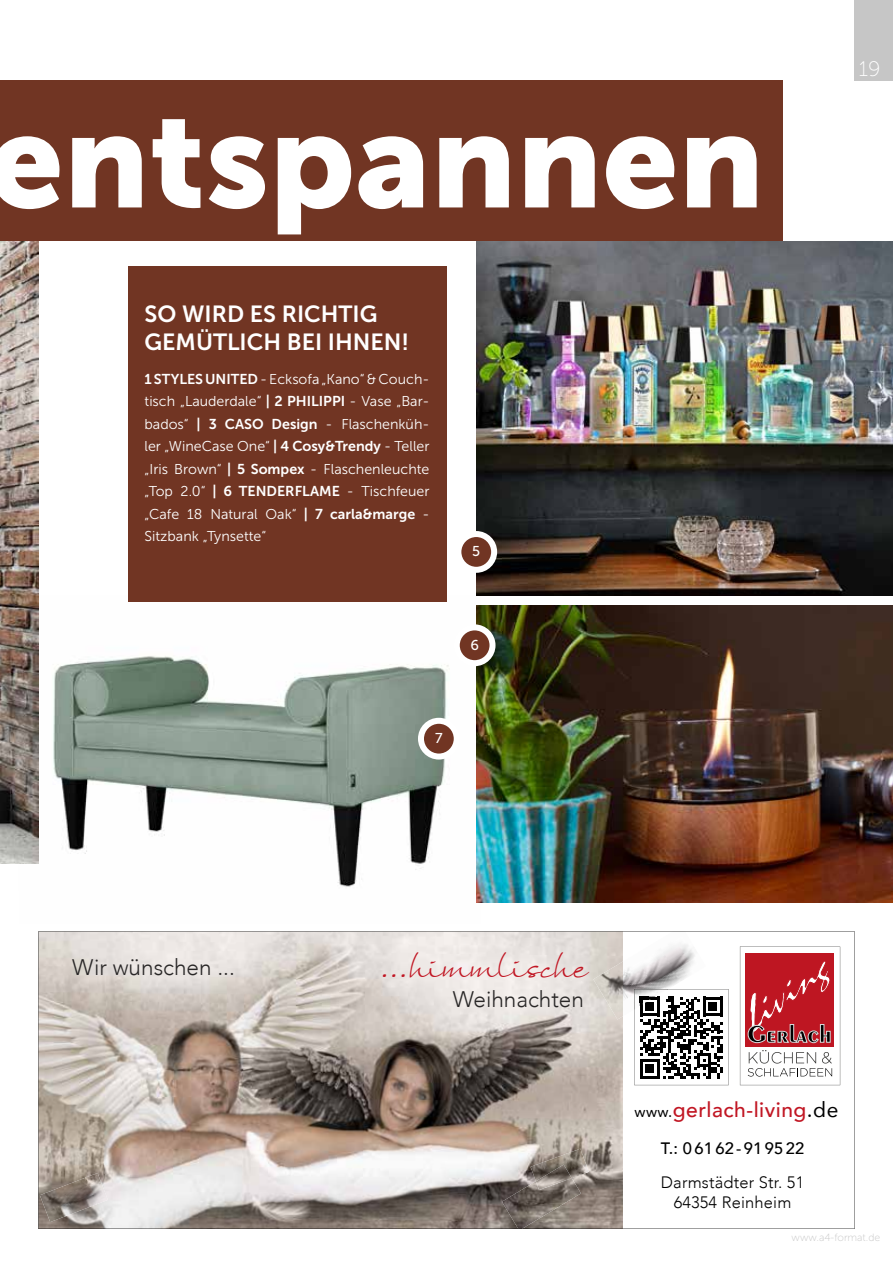
<style>
.page{position:relative;width:893px;height:1263px;background:#fff}
.page>*{position:absolute;margin:0;border:0;box-sizing:border-box;transform-origin:0 0}
.t1{font:135px "Museo Sans 900";color:#fff}
.t2{font:34.5px "Genial Medium Expanded";color:#c11623}
.t3{font:23.25px/27.9px "Museo Sans 700";color:#fff}
.t4{font:300 22.5px "Avenir";color:#292727}
.t5{font:500 21px "Avenir";letter-spacing:.025em;color:#c11623}
.t6{font:21px "Museo Sans 100";color:#fff}
.t7{font:300 16.5px/19.8px "Avenir";letter-spacing:.01em;color:#000;text-align:center}
.t8{font:500 16.5px "Avenir";letter-spacing:.01em;color:#000}
.t9{font:14.25px/22.5px "Museo Sans 300";color:#fff;text-align:justify}
.t10{font:14.25px "Museo Sans 500";color:#fff}
.t11{font:10.5px "Museo Sans 100";color:#c6c6c6}
.s1{font-family:"Museo Sans 700"}
.s2{font-weight:400;font-size:15px;color:#000}
.s3{font-weight:400;color:#000}
</style>
<div class="page">
<img style="left:18px;top:595px;width:463px;height:308px">
<div style="left:0;top:81px;width:782px;height:160px;background:#713523"></div>
<svg style="left:38px;top:931px;width:817px;height:298px"></svg>
<img style="left:0;top:241px;width:38px;height:622px">
<img style="left:476px;top:241px;width:417px;height:354px">
<img style="left:476px;top:606px;width:417px;height:296px">
<div style="left:128px;top:267px;width:318px;height:335px;background:#713523"></div>
<svg style="left:458px;top:534px;width:36px;height:36px"></svg>
<div style="left:455px;top:531px;width:42px;height:42px;border:6px solid #fff;border-radius:50%"></div>
<div style="left:457px;top:627px;width:35px;height:36px;background:#713523;border-radius:50%"></div>
<div style="left:454px;top:624px;width:41px;height:42px;border:6px solid #fff;border-radius:50%"></div>
<div style="left:421px;top:721px;width:36px;height:35px;background:#713523;border-radius:50%"></div>
<div style="left:418px;top:718px;width:42px;height:41px;border:6px solid #fff;border-radius:50%"></div>
<div style="left:855px;top:0;width:38px;height:81px;background:#c6c6c6"></div>
<h1 class="t1" style="left:-12px;top:84px;width:778px">entspannen</h1>
<h3 class="t3" style="left:145px;top:300px;width:266px">SO WIRD ES RICHTIG<br>GEMÜTLICH BEI IHNEN!</h3>
<p class="t9" style="left:145px;top:368px;width:286px"><span class="s1">1 STYLES UNITED</span> - Ecksofa „Kano“ &amp; Couch&shy;tisch „Lauderdale“ <span class="s1">| 2 PHILIPPI</span> - Vase „Bar&shy;bados“ <span class="s1">| 3 CASO Design</span> - Flaschenküh&shy;ler „WineCase One“ <span class="s1">| 4 Cosy&amp;Trendy</span> - Teller „Iris Brown“ <span class="s1">| 5 Sompex</span> - Flaschenleuchte „Top 2.0“ <span class="s1">| 6 TENDERFLAME</span> - Tischfeuer „Cafe 18 Natural Oak“ <span class="s1">| 7 carla&amp;marge</span> - Sitzbank „Tynsette“</p>
<p class="t10" style="left:472px;top:543px;width:10px">5</p>
<p class="t10" style="left:470px;top:637px;width:10px">6</p>
<p class="t10" style="left:435px;top:730px;width:9px">7</p>
<h3 class="t6" style="left:859px;top:58px;width:23px">19</h3>
<h3 class="t4" style="left:72px;top:954px;width:164px">Wir wünschen ...</h3>
<h2 class="t2" style="left:379px;top:945px;width:208px">...himmlische</h2>
<h3 class="t4" style="left:453px;top:986px;width:133px">Weihnachten</h3>
<h3 class="t5" style="left:635px;top:1092px;width:205px"><span class="s2">www.</span>gerlach-living<span class="s3">.de</span></h3>
<p class="t8" style="left:661px;top:1134px;width:145px">T.: 0 61 62 - 91 95 22</p>
<p class="t7" style="left:661px;top:1173px;width:145px">Darmstädter Str. 51<br>64354 Reinheim</p>
<p class="t11" style="left:792px;top:1232px;width:90px">www.a4-format.de</p>
</div>
